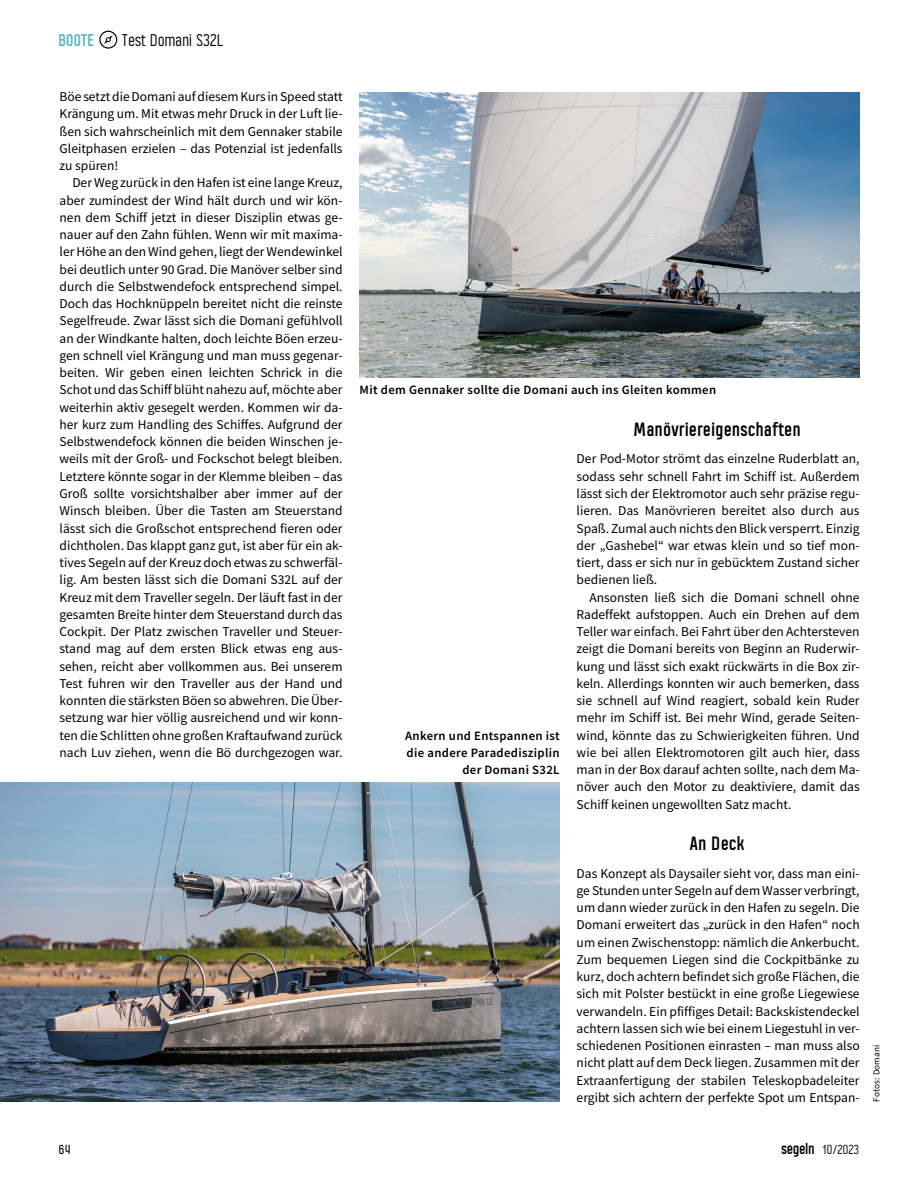
<style>
.page{position:relative;width:915px;height:1191px;background:#fff}
.page>*{position:absolute;margin:0;border:0;box-sizing:border-box;transform-origin:0 0}
._05_Zwiti{font:700 18.75px "Alasar";letter-spacing:.03em;color:#000}
.t1{font:16.5px "Alasar";color:#000}
.t2{font:700 16.5px "Alasar";color:#54babe}
._04_Lauf_Einzug{font:13.5px/17.2px "Source Sans Pro";color:#000;text-align:justify}
._04_Lauf{font:13.5px/17.2px "Source Sans Pro";color:#000;text-align:justify}
._07_BU{font:600 12.75px/17.2px "Source Sans Pro";letter-spacing:.025em;color:#000;text-align:right}
.t3{font:12.75px "Alasar";color:#000}
.t4{font:500 12.75px "Alasar";color:#000}
._00_Credit{font:9.15px "Source Sans Pro";letter-spacing:.025em;color:#000}
.s1{font-weight:700;font-size:15px}
</style>
<div class="page">
<div style="left:99px;top:31px;width:18px;height:18px;border:1px solid #000;border-radius:50%"></div>
<svg style="left:104px;top:35px;width:9px;height:9px"></svg>
<img style="left:0;top:782px;width:559px;height:320px">
<img style="left:359px;top:92px;width:500px;height:285px">
<p class="t2" style="left:60px;top:29px;width:37px">BOOTE</p>
<p class="t1" style="left:123px;top:29px;width:103px">Test Domani S32L</p>
<p class="_04_Lauf_Einzug" style="left:60px;top:88px;width:284px">Böe setzt die Domani auf diesem Kurs in Speed statt Krängung um. Mit etwas mehr Druck in der Luft lie&shy;ßen sich wahrscheinlich mit dem Gennaker stabile Gleitphasen erzielen – das Potenzial ist jedenfalls zu spüren!</p>
<p class="_04_Lauf_Einzug" style="left:60px;top:174px;width:284px;text-indent:13px">Der Weg zurück in den Hafen ist eine lange Kreuz, aber zumindest der Wind hält durch und wir kön&shy;nen dem Schiff jetzt in dieser Disziplin etwas ge&shy;nauer auf den Zahn fühlen. Wenn wir mit maxima&shy;ler Höhe an den Wind gehen, liegt der Wendewinkel bei deutlich unter 90 Grad. Die Manöver selber sind durch die Selbstwendefock entsprechend simpel.<br>Doch das Hochknüppeln bereitet nicht die reinste Segelfreude. Zwar lässt sich die Domani gefühlvoll an der Windkante halten, doch leichte Böen erzeu&shy;gen schnell viel Krängung und man muss gegenar&shy;beiten. Wir geben einen leichten Schrick in die Schot und das Schiff blüht nahezu auf, möchte aber weiterhin aktiv gesegelt werden. Kommen wir da&shy;her kurz zum Handling des Schiffes. Aufgrund der Selbstwendefock können die beiden Winschen je&shy;weils mit der Groß- und Fockschot belegt bleiben.<br>Letztere könnte sogar in der Klemme bleiben – das Groß sollte vorsichtshalber aber immer auf der Winsch bleiben. Über die Tasten am Steuerstand lässt sich die Großschot entsprechend fieren oder dichtholen. Das klappt ganz gut, ist aber für ein ak&shy;tives Segeln auf der Kreuz doch etwas zu schwerfäl&shy;lig. Am besten lässt sich die Domani S32L auf der Kreuz mit dem Traveller segeln. Der läuft fast in der gesamten Breite hinter dem Steuerstand durch das Cockpit. Der Platz zwischen Traveller und Steuer&shy;stand mag auf dem ersten Blick etwas eng aus&shy;sehen, reicht aber vollkommen aus. Bei unserem Test fuhren wir den Traveller aus der Hand und konnten die stärksten Böen so abwehren. Die Über&shy;setzung war hier völlig ausreichend und wir konn&shy;ten die Schlitten ohne großen Kraftaufwand zurück nach Luv ziehen, wenn die Bö durchgezogen war.</p>
<p class="_07_BU" style="left:359px;top:381px;width:358px">Mit dem Gennaker sollte die Domani auch ins Gleiten kommen</p>
<p class="_07_BU" style="left:405px;top:726px;width:156px">Ankern und Entspannen ist die andere Paradedisziplin der Domani S32L</p>
<p class="_05_Zwiti" style="left:634px;top:417px;width:168px">Manövriereigenschaften</p>
<p class="_04_Lauf" style="left:576px;top:450px;width:284px">Der Pod-Motor strömt das einzelne Ruderblatt an, sodass sehr schnell Fahrt im Schiff ist. Außerdem lässt sich der Elektromotor auch sehr präzise regu&shy;lieren. Das Manövrieren bereitet also durch aus Spaß. Zumal auch nichts den Blick versperrt. Einzig der „Gashebel“ war etwas klein und so tief mon&shy;tiert, dass er sich nur in gebücktem Zustand sicher bedienen ließ.</p>
<p class="_04_Lauf_Einzug" style="left:576px;top:588px;width:284px;text-indent:13px">Ansonsten ließ sich die Domani schnell ohne Radeffekt aufstoppen. Auch ein Drehen auf dem Teller war einfach. Bei Fahrt über den Achtersteven zeigt die Domani bereits von Beginn an Ruderwir&shy;kung und lässt sich exakt rückwärts in die Box zir&shy;keln. Allerdings konnten wir auch bemerken, dass sie schnell auf Wind reagiert, sobald kein Ruder mehr im Schiff ist. Bei mehr Wind, gerade Seiten&shy;wind, könnte das zu Schwierigkeiten führen. Und wie bei allen Elektromotoren gilt auch hier, dass man in der Box darauf achten sollte, nach dem Ma&shy;növer auch den Motor zu deaktiviere, damit das Schiff keinen ungewollten Satz macht.</p>
<p class="_05_Zwiti" style="left:690px;top:832px;width:56px">An Deck</p>
<p class="_04_Lauf" style="left:576px;top:864px;width:284px">Das Konzept als Daysailer sieht vor, dass man eini&shy;ge Stunden unter Segeln auf dem Wasser verbringt, um dann wieder zurück in den Hafen zu segeln. Die Domani erweitert das „zurück in den Hafen“ noch um einen Zwischenstopp: nämlich die Ankerbucht.<br>Zum bequemen Liegen sind die Cockpitbänke zu kurz, doch achtern befindet sich große Flächen, die sich mit Polster bestückt in eine große Liegewiese verwandeln. Ein pfiffiges Detail: Backskistendeckel achtern lassen sich wie bei einem Liegestuhl in ver&shy;schiedenen Positionen einrasten – man muss also nicht platt auf dem Deck liegen. Zusammen mit der Extraanfertigung der stabilen Teleskopbadeleiter ergibt sich achtern der perfekte Spot um Entspan-</p>
<p class="_00_Credit" style="left:870px;top:1102px;width:59px;rotate:-90deg">Fotos: Domani</p>
<p class="t4" style="left:60px;top:1141px;width:13px">64</p>
<p class="t3" style="left:782px;top:1141px;width:79px"><span class="s1">segeln</span> 10/2023</p>
</div>
